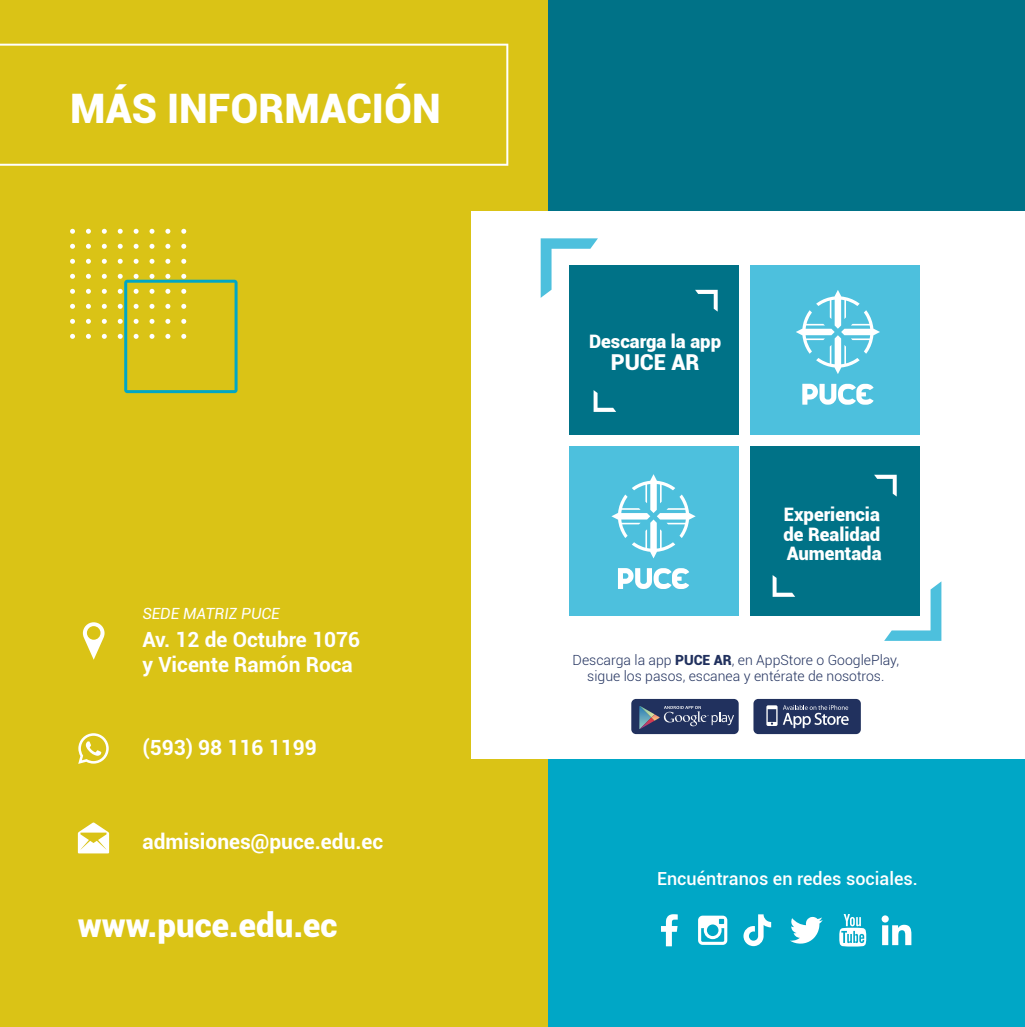
<style>
.page{position:relative;width:1025px;height:1027px;background:#fff}
.page>*{position:absolute;margin:0;border:0;box-sizing:border-box;transform-origin:0 0}
.t1{font:900 40.6px "Roboto";color:#fff}
.t2{font:900 33px "Roboto";color:#fff}
.t3{font:900 21.9px "Roboto";color:#fff}
.t4{font:700 20.9px/25.1px "Roboto";color:#fff}
.t5{font:900 18.5px/19.5px "Roboto";color:#fff;text-align:justify}
.t6{font:500 18px "Roboto";color:#fff}
.t7{font:italic 15.4px "Roboto";color:#fff}
.t8{font:300 14px/16.8px "Roboto";color:#21315e;text-align:center}
.s1{font-weight:900}
</style>
<div class="page">
<div style="left:470px;top:0;width:555px;height:1026px;background:#00a7c6"></div>
<svg style="left:661px;top:914px;width:17px;height:32px"></svg>
<svg style="left:790px;top:916px;width:33px;height:27px"></svg>
<svg style="left:839px;top:914px;width:27px;height:32px"></svg>
<svg style="left:882px;top:915px;width:29px;height:29px"></svg>
<svg style="left:698px;top:915px;width:29px;height:29px"></svg>
<svg style="left:743px;top:914px;width:28px;height:31px"></svg>
<div style="left:519px;top:0;width:506px;height:265px;background:#007287"></div>
<div style="left:0;top:0;width:547px;height:1026px;background:#dac316"></div>
<div style="left:471px;top:212px;width:554px;height:547px;background:#fff"></div>
<div style="left:750px;top:446px;width:169px;height:169px;background:#007287"></div>
<svg style="left:541px;top:238px;width:57px;height:60px"></svg>
<svg style="left:884px;top:581px;width:57px;height:59px"></svg>
<svg style="left:874px;top:474px;width:23px;height:22px"></svg>
<svg style="left:773px;top:575px;width:22px;height:21px"></svg>
<div style="left:570px;top:446px;width:169px;height:169px;background:#4dc0dd"></div>
<svg style="left:618px;top:568px;width:71px;height:21px"></svg>
<svg style="left:611px;top:474px;width:85px;height:84px"></svg>
<div style="left:750px;top:265px;width:169px;height:170px;background:#4dc0dd"></div>
<div style="left:570px;top:265px;width:169px;height:170px;background:#007287"></div>
<svg style="left:695px;top:290px;width:23px;height:21px"></svg>
<svg style="left:594px;top:390px;width:22px;height:22px"></svg>
<svg style="left:802px;top:384px;width:72px;height:20px"></svg>
<svg style="left:796px;top:290px;width:84px;height:84px"></svg>
<div style="left:753px;top:698px;width:108px;height:36px;background:#21315e;border-radius:5px"></div>
<svg style="left:766px;top:705px;width:83px;height:23px"></svg>
<div style="left:631px;top:698px;width:108px;height:36px;background:#21315e;border-radius:5px"></div>
<svg style="left:639px;top:706px;width:95px;height:23px"></svg>
<svg style="left:0;top:44px;width:508px;height:122px"></svg>
<svg style="left:83px;top:622px;width:22px;height:37px"></svg>
<svg style="left:78px;top:822px;width:31px;height:31px"></svg>
<svg style="left:78px;top:733px;width:31px;height:30px"></svg>
<svg style="left:70px;top:334px;width:5px;height:5px"></svg>
<svg style="left:86px;top:334px;width:5px;height:5px"></svg>
<svg style="left:102px;top:334px;width:5px;height:5px"></svg>
<svg style="left:70px;top:319px;width:5px;height:5px"></svg>
<svg style="left:86px;top:319px;width:5px;height:5px"></svg>
<svg style="left:102px;top:319px;width:5px;height:5px"></svg>
<svg style="left:70px;top:304px;width:5px;height:5px"></svg>
<svg style="left:86px;top:304px;width:5px;height:5px"></svg>
<svg style="left:102px;top:304px;width:5px;height:5px"></svg>
<svg style="left:70px;top:289px;width:5px;height:5px"></svg>
<svg style="left:86px;top:289px;width:5px;height:5px"></svg>
<svg style="left:102px;top:289px;width:5px;height:5px"></svg>
<svg style="left:70px;top:274px;width:5px;height:5px"></svg>
<svg style="left:86px;top:274px;width:5px;height:5px"></svg>
<svg style="left:102px;top:274px;width:5px;height:5px"></svg>
<svg style="left:70px;top:259px;width:5px;height:5px"></svg>
<svg style="left:86px;top:259px;width:5px;height:5px"></svg>
<svg style="left:102px;top:259px;width:5px;height:5px"></svg>
<svg style="left:118px;top:259px;width:5px;height:5px"></svg>
<svg style="left:134px;top:259px;width:5px;height:5px"></svg>
<svg style="left:150px;top:259px;width:4px;height:5px"></svg>
<svg style="left:165px;top:259px;width:5px;height:5px"></svg>
<svg style="left:181px;top:259px;width:5px;height:5px"></svg>
<svg style="left:70px;top:244px;width:5px;height:5px"></svg>
<svg style="left:86px;top:244px;width:5px;height:5px"></svg>
<svg style="left:102px;top:244px;width:5px;height:5px"></svg>
<svg style="left:118px;top:244px;width:5px;height:5px"></svg>
<svg style="left:134px;top:244px;width:5px;height:5px"></svg>
<svg style="left:150px;top:244px;width:4px;height:5px"></svg>
<svg style="left:165px;top:244px;width:5px;height:5px"></svg>
<svg style="left:181px;top:244px;width:5px;height:5px"></svg>
<svg style="left:70px;top:229px;width:5px;height:5px"></svg>
<svg style="left:86px;top:229px;width:5px;height:5px"></svg>
<svg style="left:102px;top:229px;width:5px;height:5px"></svg>
<svg style="left:118px;top:229px;width:5px;height:5px"></svg>
<svg style="left:134px;top:229px;width:5px;height:5px"></svg>
<svg style="left:150px;top:229px;width:4px;height:5px"></svg>
<svg style="left:165px;top:229px;width:5px;height:5px"></svg>
<svg style="left:181px;top:229px;width:5px;height:5px"></svg>
<svg style="left:118px;top:274px;width:120px;height:119px"></svg>
<h1 class="t1" style="left:70px;top:79px;width:372px">MÁS INFORMACIÓN</h1>
<p class="t7" style="left:142px;top:603px;width:139px">SEDE MATRIZ PUCE</p>
<h3 class="t4" style="left:142px;top:625px;width:219px">Av. 12 de Octubre 1076 y Vicente Ramón Roca</h3>
<h3 class="t4" style="left:142px;top:734px;width:176px">(593) 98 116 1199</h3>
<h3 class="t4" style="left:142px;top:827px;width:242px">admisiones@puce.edu.ec</h3>
<h2 class="t2" style="left:78px;top:902px;width:261px">www.puce.edu.ec</h2>
<h3 class="t5" style="left:589px;top:331px;width:134px">Descarga la app</h3>
<h3 class="t3" style="left:611px;top:347px;width:90px">PUCE AR</h3>
<h3 class="t5" style="left:783px;top:504px;width:100px">Experiencia de Realidad Aumentada</h3>
<p class="t8" style="left:573px;top:650px;width:328px">Descarga la app <span class="s1">PUCE AR</span>, en AppStore o GooglePlay, sigue los pasos, escanea y entérate de nosotros.</p>
<p class="t6" style="left:657px;top:865px;width:262px">Encuéntranos en redes sociales.</p>
</div>
